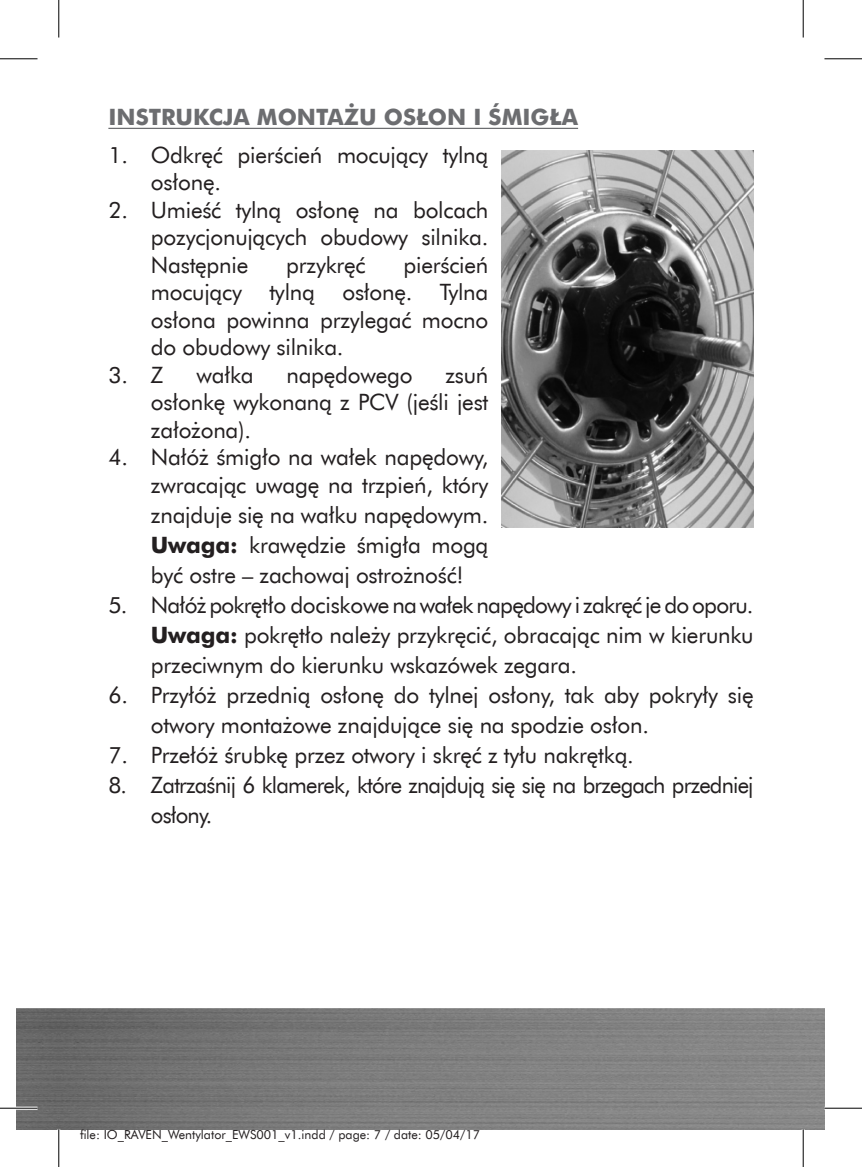
<style>
.page{position:relative;width:862px;height:1167px;background:#fff}
.page>*{position:absolute;margin:0;border:0;box-sizing:border-box;transform-origin:0 0}
.t1{font:22.5px/27.5px "Futura EU";letter-spacing:-.01em;color:#231f20;text-align:justify}
.t2{font:22.5px/30px "Futura EU";letter-spacing:-.035em;color:#231f20}
.t3{font:700 22.5px "Futura EU";color:#6c6d70}
.t4{font:12.5px "Futura EU";color:#231f20}
.s1{font-weight:700}
</style>
<div class="page">
<img style="left:16px;top:1008px;width:808px;height:121px">
<hr style="left:108px;top:128px;width:470px;height:1px;background:#6c6d70">
<img style="left:501px;top:150px;width:252px;height:378px">
<hr style="left:0;top:1106px;width:38px;height:3px;background:#fff">
<hr style="left:0;top:58px;width:38px;height:1px;background:#000">
<hr style="left:824px;top:58px;width:38px;height:1px;background:#000">
<hr style="left:0;top:1107px;width:38px;height:1px;background:#000">
<hr style="left:824px;top:1107px;width:38px;height:1px;background:#000">
<hr style="left:58px;top:0;width:1px;height:37px;background:#000">
<hr style="left:58px;top:1129px;width:1px;height:37px;background:#000">
<hr style="left:802px;top:0;width:1px;height:37px;background:#000">
<hr style="left:802px;top:1129px;width:1px;height:37px;background:#000">
<p class="t3" style="left:108px;top:103px;width:471px">INSTRUKCJA MONTAŻU OSŁON I ŚMIGŁA</p>
<p class="t1" style="left:151px;top:141px;width:339px;text-indent:-43px">1. Odkręć pierścień mocujący tylną osłonę.</p>
<p class="t1" style="left:151px;top:196px;width:339px;text-indent:-43px">2. Umieść tylną osłonę na bolcach pozycjonujących obudowy silnika.<br>Następnie</p>
<p class="t1" style="left:286px;top:251px;width:81px">przykręć</p>
<p class="t1" style="left:151px;top:251px;width:339px;text-indent:253px">pierścień mocujący tylną osłonę. Tylna osłona powinna przylegać mocno do obudowy silnika.</p>
<p class="t1" style="left:108px;top:361px;width:57px">3. Z</p>
<p class="t1" style="left:196px;top:361px;width:59px">wałka</p>
<p class="t1" style="left:286px;top:361px;width:128px">napędowego</p>
<p class="t1" style="left:151px;top:361px;width:339px;text-indent:294px">zsuń osłonkę wykonaną z PCV (jeśli jest założona).</p>
<p class="t1" style="left:108px;top:444px;width:381px;text-align:right">4. Nałóż śmigło na wałek napędowy, zwracając uwagę na trzpień, który</p>
<p class="t1" style="left:151px;top:500px;width:339px;line-height:30px">znajduje się na wałku napędowym.<br><span class="s1">Uwaga:</span> krawędzie śmigła mogą być ostre – zachowaj ostrożność!</p>
<p class="t1" style="left:151px;top:590px;width:604px;line-height:30px;text-indent:-43px">5. Nałóż pokrętło dociskowe na wałek napędowy i zakręć je do oporu.<br><span class="s1">Uwaga:</span> pokrętło należy przykręcić, obracając nim w kierunku przeciwnym do kierunku wskazówek zegara.</p>
<p class="t1" style="left:151px;top:680px;width:604px;line-height:30px;text-indent:-43px">6. Przyłóż przednią osłonę do tylnej osłony, tak aby pokryły się otwory montażowe znajdujące się na spodzie osłon.</p>
<p class="t1" style="left:108px;top:741px;width:527px">7. Przełóż śrubkę przez otwory i skręć z tyłu nakrętką.</p>
<p class="t2" style="left:151px;top:770px;width:604px;text-indent:-43px">8. Zatrzaśnij 6 klamerek, które znajdują się się na brzegach przedniej osłony.</p>
<p class="t4" style="left:80px;top:1126px;width:401px">file: IO_RAVEN_Wentylator_EWS001_v1.indd / page: 7 / date: 05/04/17</p>
</div>
